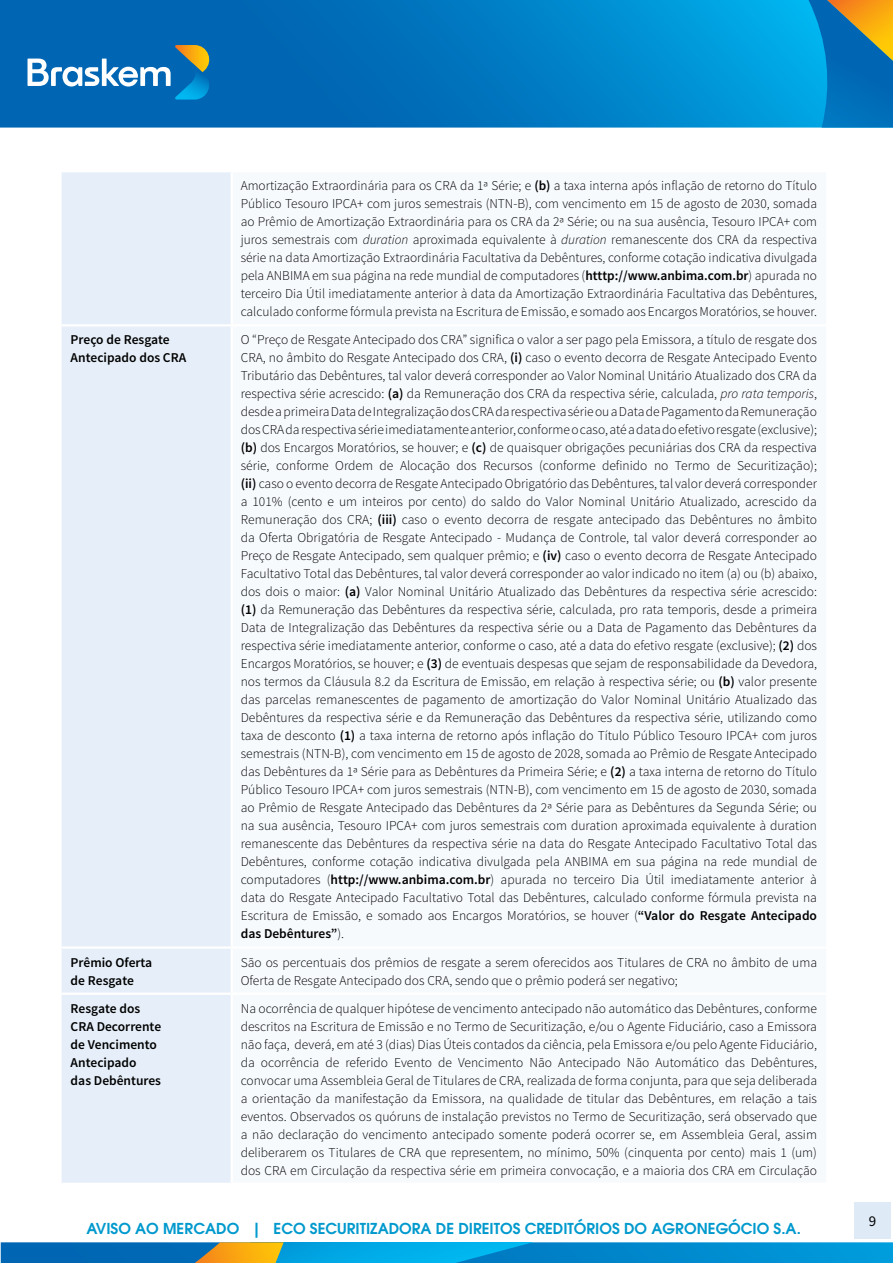
<style>
.page{position:relative;width:893px;height:1263px;background:#fff}
.page>*{position:absolute;margin:0;border:0;box-sizing:border-box;transform-origin:0 0}
.t1{font:600 15px "ITC Avant Garde Pro";color:#0099cd}
.t2{font:15px "Source Sans Pro";color:#000}
.t3{font:300 13.5px/18px "Source Sans Pro";color:#000;text-align:justify}
.t4{font:600 13.5px/18px "Source Sans Pro";color:#000}
.s1{font-weight:600}
.s2{font-style:italic}
</style>
<div class="page">
<svg style="left:0;top:0;width:808px;height:128px;background:#007bc2"></svg>
<svg style="left:28px;top:45px;width:186px;height:55px;background:#3685b9"></svg>
<svg style="left:808px;top:0;width:85px;height:128px;background:#2e81a0"></svg>
<div style="left:854px;top:1202px;width:37px;height:37px;background:#deeaf6"></div>
<svg style="left:1px;top:1242px;width:892px;height:21px;background:#168ec0"></svg>
<div style="left:62px;top:172px;width:169px;height:1011px;background:#e6eff9"></div>
<hr style="left:62px;top:324px;width:170px;height:2px;background:#fff">
<hr style="left:62px;top:946px;width:170px;height:3px;background:#fff">
<hr style="left:62px;top:992px;width:170px;height:3px;background:#fff">
<p class="t3" style="left:241px;top:177px;width:578px">Amortização Extraordinária para os CRA da 1ª Série; e <span class="s1">(b)</span> a taxa interna após inflação de retorno do Título Público Tesouro IPCA+ com juros semestrais (NTN-B), com vencimento em 15 de agosto de 2030, somada ao Prêmio de Amortização Extraordinária para os CRA da 2ª Série; ou na sua ausência, Tesouro IPCA+ com juros semestrais com <span class="s2">duration</span> aproximada equivalente à <span class="s2">duration</span> remanescente dos CRA da respectiva série na data Amortização Extraordinária Facultativa da Debêntures, conforme cotação indicativa divulgada pela ANBIMA em sua página na rede mundial de computadores (<span class="s1">htttp://www.anbima.com.br</span>) apurada no terceiro Dia Útil imediatamente anterior à data da Amortização Extraordinária Facultativa das Debêntures, calculado conforme fórmula prevista na Escritura de Emissão, e somado aos Encargos Moratórios, se houver.</p>
<p class="t4" style="left:71px;top:331px;width:117px">Preço de Resgate<br>Antecipado dos CRA</p>
<p class="t3" style="left:241px;top:331px;width:578px">O “Preço de Resgate Antecipado dos CRA” significa o valor a ser pago pela Emissora, a título de resgate dos CRA, no âmbito do Resgate Antecipado dos CRA, <span class="s1">(i)</span> caso o evento decorra de Resgate Antecipado Evento Tributário das Debêntures, tal valor deverá corresponder ao Valor Nominal Unitário Atualizado dos CRA da respectiva série acrescido: <span class="s1">(a)</span> da Remuneração dos CRA da respectiva série, calculada, <span class="s2">pro rata temporis</span>, desde a primeira Data de Integralização dos CRA da respectiva série ou a Data de Pagamento da Remuneração dos CRA da respectiva série imediatamente anterior, conforme o caso, até a data do efetivo resgate (exclusive); <span class="s1">(b)</span> dos Encargos Moratórios, se houver; e <span class="s1">(c)</span> de quaisquer obrigações pecuniárias dos CRA da respectiva série, conforme Ordem de Alocação dos Recursos (conforme definido no Termo de Securitização); <span class="s1">(ii)</span> caso o evento decorra de Resgate Antecipado Obrigatório das Debêntures, tal valor deverá corresponder a 101% (cento e um inteiros por cento) do saldo do Valor Nominal Unitário Atualizado, acrescido da Remuneração dos CRA; <span class="s1">(iii)</span> caso o evento decorra de resgate antecipado das Debêntures no âmbito da Oferta Obrigatória de Resgate Antecipado - Mudança de Controle, tal valor deverá corresponder ao Preço de Resgate Antecipado, sem qualquer prêmio; e <span class="s1">(iv)</span> caso o evento decorra de Resgate Antecipado Facultativo Total das Debêntures, tal valor deverá corresponder ao valor indicado no item (a) ou (b) abaixo, dos dois o maior: <span class="s1">(a)</span> Valor Nominal Unitário Atualizado das Debêntures da respectiva série acrescido: <span class="s1">(1)</span> da Remuneração das Debêntures da respectiva série, calculada, pro rata temporis, desde a primeira Data de Integralização das Debêntures da respectiva série ou a Data de Pagamento das Debêntures da respectiva série imediatamente anterior, conforme o caso, até a data do efetivo resgate (exclusive); <span class="s1">(2)</span> dos Encargos Moratórios, se houver; e <span class="s1">(3)</span> de eventuais despesas que sejam de responsabilidade da Devedora, nos termos da Cláusula 8.2 da Escritura de Emissão, em relação à respectiva série; ou <span class="s1">(b)</span> valor presente das parcelas remanescentes de pagamento de amortização do Valor Nominal Unitário Atualizado das Debêntures da respectiva série e da Remuneração das Debêntures da respectiva série, utilizando como taxa de desconto <span class="s1">(1)</span> a taxa interna de retorno após inflação do Título Público Tesouro IPCA+ com juros semestrais (NTN-B), com vencimento em 15 de agosto de 2028, somada ao Prêmio de Resgate Antecipado das Debêntures da 1ª Série para as Debêntures da Primeira Série; e <span class="s1">(2)</span> a taxa interna de retorno do Título Público Tesouro IPCA+ com juros semestrais (NTN-B), com vencimento em 15 de agosto de 2030, somada ao Prêmio de Resgate Antecipado das Debêntures da 2ª Série para as Debêntures da Segunda Série; ou na sua ausência, Tesouro IPCA+ com juros semestrais com duration aproximada equivalente à duration remanescente das Debêntures da respectiva série na data do Resgate Antecipado Facultativo Total das Debêntures, conforme cotação indicativa divulgada pela ANBIMA em sua página na rede mundial de computadores (<span class="s1">http://www.anbima.com.br</span>) apurada no terceiro Dia Útil imediatamente anterior à data do Resgate Antecipado Facultativo Total das Debêntures, calculado conforme fórmula prevista na Escritura de Emissão, e somado aos Encargos Moratórios, se houver (<span class="s1">“Valor do Resgate Antecipado das Debêntures”</span>).</p>
<p class="t4" style="left:71px;top:953px;width:83px">Prêmio Oferta de Resgate</p>
<p class="t3" style="left:241px;top:953px;width:578px">São os percentuais dos prêmios de resgate a serem oferecidos aos Titulares de CRA no âmbito de uma<br>Oferta de Resgate Antecipado dos CRA, sendo que o prêmio poderá ser negativo;</p>
<p class="t4" style="left:71px;top:999px;width:92px">Resgate dos<br>CRA Decorrente de Vencimento<br>Antecipado<br>das Debêntures</p>
<p class="t3" style="left:241px;top:999px;width:578px">Na ocorrência de qualquer hipótese de vencimento antecipado não automático das Debêntures, conforme descritos na Escritura de Emissão e no Termo de Securitização, e/ou o Agente Fiduciário, caso a Emissora não faça, deverá, em até 3 (dias) Dias Úteis contados da ciência, pela Emissora e/ou pelo Agente Fiduciário, da ocorrência de referido Evento de Vencimento Não Antecipado Não Automático das Debêntures, convocar uma Assembleia Geral de Titulares de CRA, realizada de forma conjunta, para que seja deliberada a orientação da manifestação da Emissora, na qualidade de titular das Debêntures, em relação a tais eventos. Observados os quóruns de instalação previstos no Termo de Securitização, será observado que a não declaração do vencimento antecipado somente poderá ocorrer se, em Assembleia Geral, assim deliberarem os Titulares de CRA que representem, no mínimo, 50% (cinquenta por cento) mais 1 (um) dos CRA em Circulação da respectiva série em primeira convocação, e a maioria dos CRA em Circulação</p>
<p class="t1" style="left:87px;top:1218px;width:716px">AVISO AO MERCADO | ECO SECURITIZADORA DE DIREITOS CREDITÓRIOS DO AGRONEGÓCIO S.A.</p>
<p class="t2" style="left:869px;top:1212px;width:9px">9</p>
</div>
